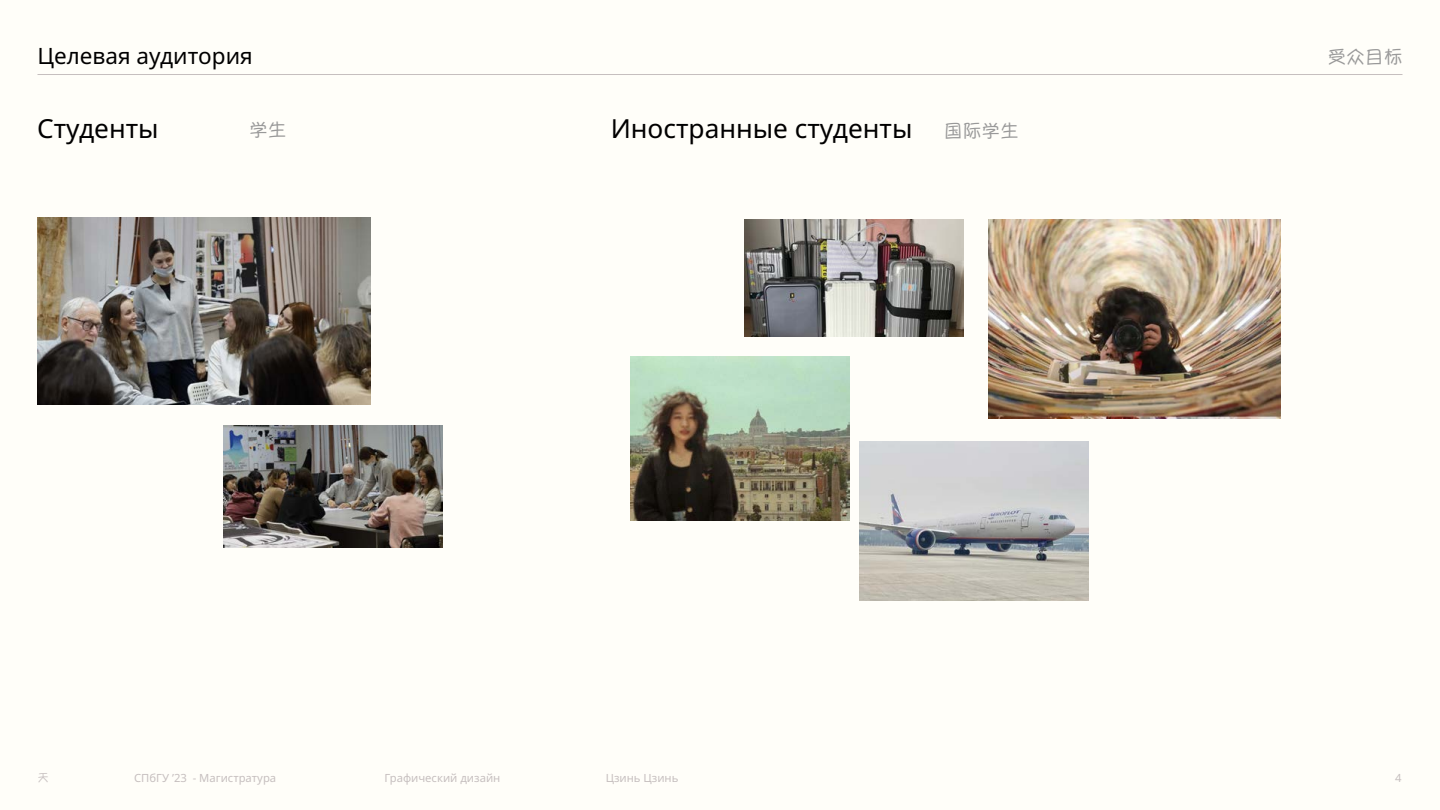
<style>
.page{position:relative;width:1440px;height:810px;background:#fffef9}
.page>*{position:absolute;margin:0;border:0;box-sizing:border-box;transform-origin:0 0}
.t1{font:26.25px "Noto Sans";color:#000}
.t2{font:22.5px "Noto Sans";color:#000}
.t3{font:18.75px "Yuppy SC";color:#999}
.t4{font:11.25px "Noto Sans";color:#c6bfbf}
.t5{font:11.25px "Yuppy SC";color:#c6bfbf}
.s1{font-family:"Yuppy SC";font-size:18.75px;color:#999}
</style>
<div class="page">
<hr style="left:38px;top:74px;width:1364px;height:1px;background:#c6bfbf">
<img style="left:630px;top:356px;width:219px;height:165px">
<img style="left:860px;top:441px;width:229px;height:160px">
<img style="left:989px;top:219px;width:292px;height:199px">
<img style="left:745px;top:219px;width:219px;height:117px">
<img style="left:37px;top:218px;width:333px;height:186px">
<img style="left:224px;top:425px;width:218px;height:123px">
<h2 class="t2" style="left:38px;top:43px;width:217px">Целевая аудитория</h2>
<h3 class="t3" style="left:1327px;top:47px;width:76px">受众目标</h3>
<h1 class="t1" style="left:37px;top:114px;width:123px">Студенты</h1>
<h3 class="t3" style="left:249px;top:120px;width:39px">学生</h3>
<h1 class="t1" style="left:611px;top:114px;width:410px">Иностранные студенты <span class="s1">国际学生</span></h1>
<p class="t5" style="left:38px;top:772px;width:13px">天</p>
<p class="t4" style="left:134px;top:772px;width:144px">СПбГУ ’23 - Магистратура</p>
<p class="t4" style="left:384px;top:772px;width:117px">Графический дизайн</p>
<p class="t4" style="left:606px;top:772px;width:74px">Цзинь Цзинь</p>
<p class="t4" style="left:1395px;top:772px;width:8px">4</p>
</div>
